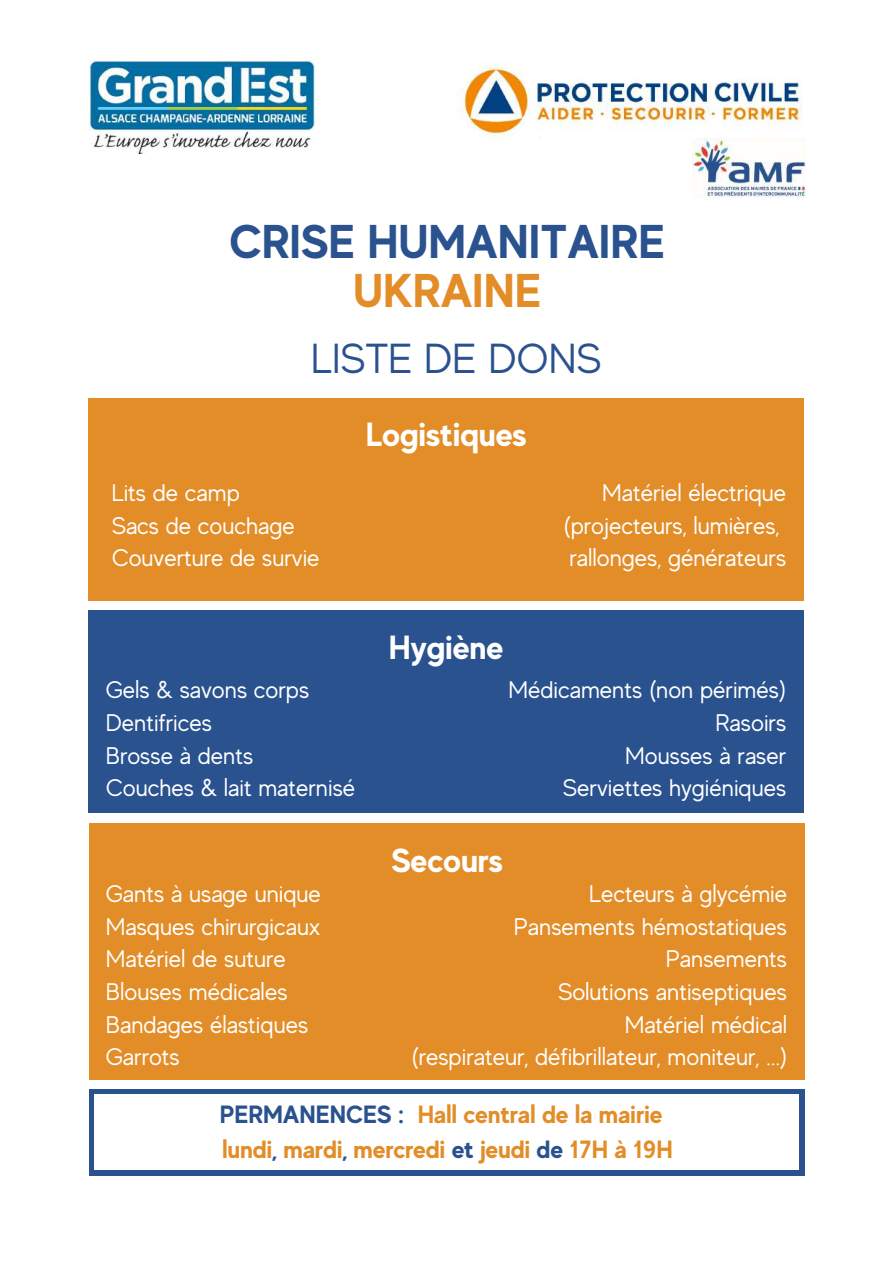
<style>
.page{position:relative;width:894px;height:1264px;background:#fff}
.page>*{position:absolute;margin:0;border:0;box-sizing:border-box;transform-origin:0 0}
.t1{font:700 47.25px "MADE Evolve Sans";color:#2a528f}
.t2{font:700 47.25px "MADE Evolve Sans";color:#e38d28}
.t3{font:41.85px "MADE Evolve Sans";color:#2a528f}
.t4{font:700 33.45px "MADE Evolve Sans";color:#fff}
.t5{font:700 24.9px/35px "MADE Evolve Sans";color:#e38d28}
.t6{font:24px/32.7px "MADE Evolve Sans";color:#fff}
.s1{color:#2a528f}
</style>
<div class="page">
<img style="left:456px;top:62px;width:346px;height:77px">
<img style="left:692px;top:139px;width:113px;height:58px">
<img style="left:89px;top:61px;width:226px;height:92px">
<div style="left:88px;top:398px;width:715px;height:203px;background:#e38d28"></div>
<div style="left:88px;top:610px;width:715px;height:203px;background:#2a528f"></div>
<div style="left:89px;top:822px;width:715px;height:257px;background:#e38d28"></div>
<div style="left:89px;top:1088px;width:715px;height:87px;background:#2a528f"></div>
<div style="left:94px;top:1094px;width:704px;height:75px;background:#fff"></div>
<h1 class="t1" style="left:229px;top:214px;width:436px">CRISE HUMANITAIRE</h1>
<h1 class="t2" style="left:353px;top:263px;width:190px">UKRAINE</h1>
<h2 class="t3" style="left:311px;top:335px;width:292px">LISTE DE DONS</h2>
<h3 class="t4" style="left:365px;top:414px;width:162px">Logistiques</h3>
<p class="t6" style="left:112px;top:476px;width:209px">Lits de camp<br>Sacs de couchage<br>Couverture de survie</p>
<p class="t6" style="left:563px;top:476px;width:224px;text-indent:39px">Matériel électrique (projecteurs, lumières, rallonges, générateurs</p>
<h3 class="t4" style="left:388px;top:627px;width:116px">Hygiène</h3>
<p class="t6" style="left:106px;top:674px;width:251px">Gels &amp; savons corps<br>Dentifrices<br>Brosse à dents<br>Couches &amp; lait maternisé</p>
<p class="t6" style="left:508px;top:674px;width:279px;text-align:right">Médicaments (non périmés)<br>Rasoirs<br>Mousses à raser<br>Serviettes hygiéniques</p>
<h3 class="t4" style="left:391px;top:840px;width:113px">Secours</h3>
<p class="t6" style="left:106px;top:877px;width:216px">Gants à usage unique<br>Masques chirurgicaux<br>Matériel de suture<br>Blouses médicales<br>Bandages élastiques<br>Garrots</p>
<p class="t6" style="left:411px;top:877px;width:377px;text-align:right">Lecteurs à glycémie<br>Pansements hémostatiques<br>Pansements<br>Solutions antiseptiques<br>Matériel médical<br>(respirateur, défibrillateur, moniteur, ...)</p>
<p class="t5" style="left:220px;top:1096px;width:454px"><span class="s1">PERMANENCES :</span> Hall central de la mairie lundi<span class="s1">,</span> mardi<span class="s1">,</span> mercredi <span class="s1">et</span> jeudi <span class="s1">de</span> 17H à 19H</p>
</div>
